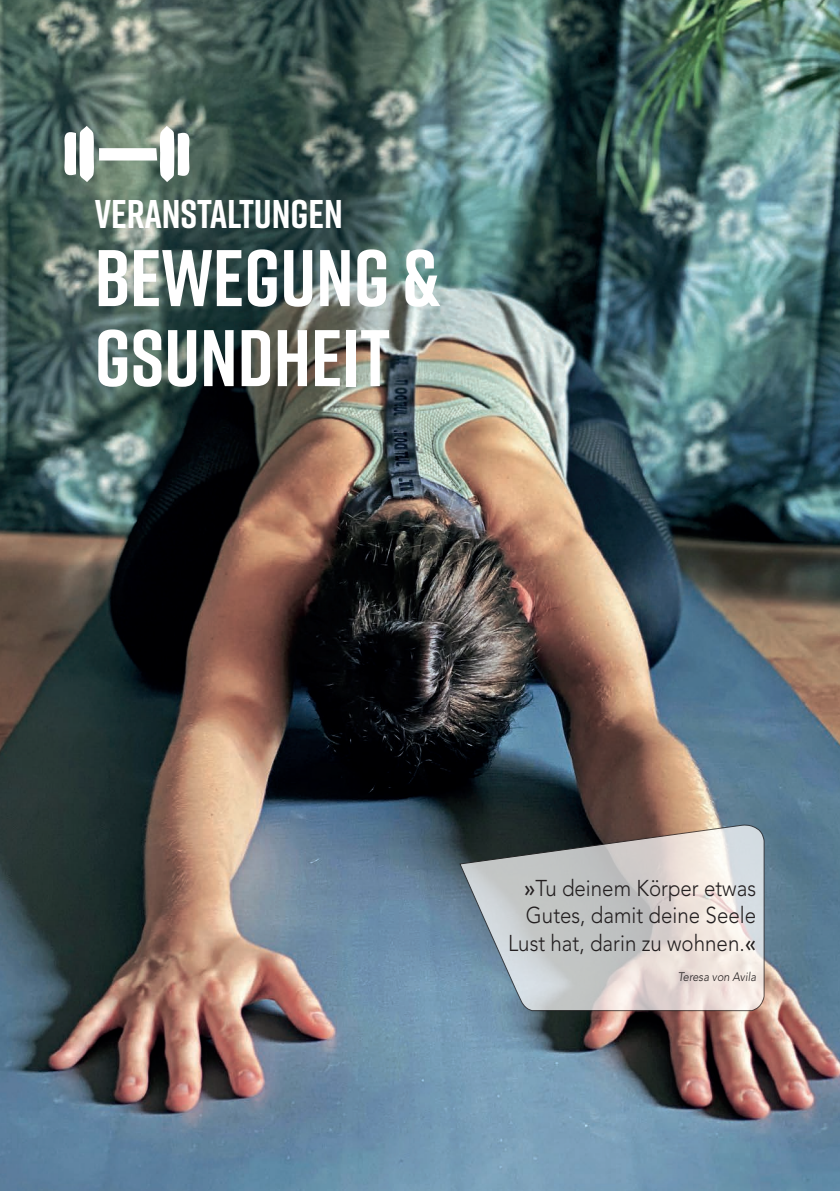
<style>
.page{position:relative;width:840px;height:1191px;background:#fff}
.page>*{position:absolute;margin:0;border:0;box-sizing:border-box;transform-origin:0 0}
.t1{font:700 80px/80px "Rift";color:#fff}
.t2{font:700 40px "Rift";color:#fff}
.t3{font:300 22.8px/27.4px "Avenir LT Std";color:#231f20;text-align:right;scale:.9 1}
.t4{font:italic 300 12.2px "Avenir LT Std";color:#231f20;scale:.9 1}
.s1{font-weight:500}
</style>
<div class="page">
<img style="left:0;top:0;width:839px;height:1191px">
<svg style="left:64px;top:126px;width:125px;height:56px"></svg>
<svg style="left:459px;top:824px;width:305px;height:187px;background:#bbbbbc"></svg>
<h2 class="t2" style="left:95px;top:185px;width:250px">VERANSTALTUNGEN</h2>
<h1 class="t1" style="left:95px;top:237px;width:346px">BEWEGUNG &amp;<br>GSUNDHEIT</h1>
<p class="t3" style="left:507px;top:874px;width:277px"><span class="s1">»</span>Tu deinem Körper etwas<br>Gutes, damit deine Seele<br>Lust hat, darin zu wohnen.<span class="s1">«</span></p>
<p class="t4" style="left:677px;top:969px;width:88px">Teresa von Avila</p>
</div>
